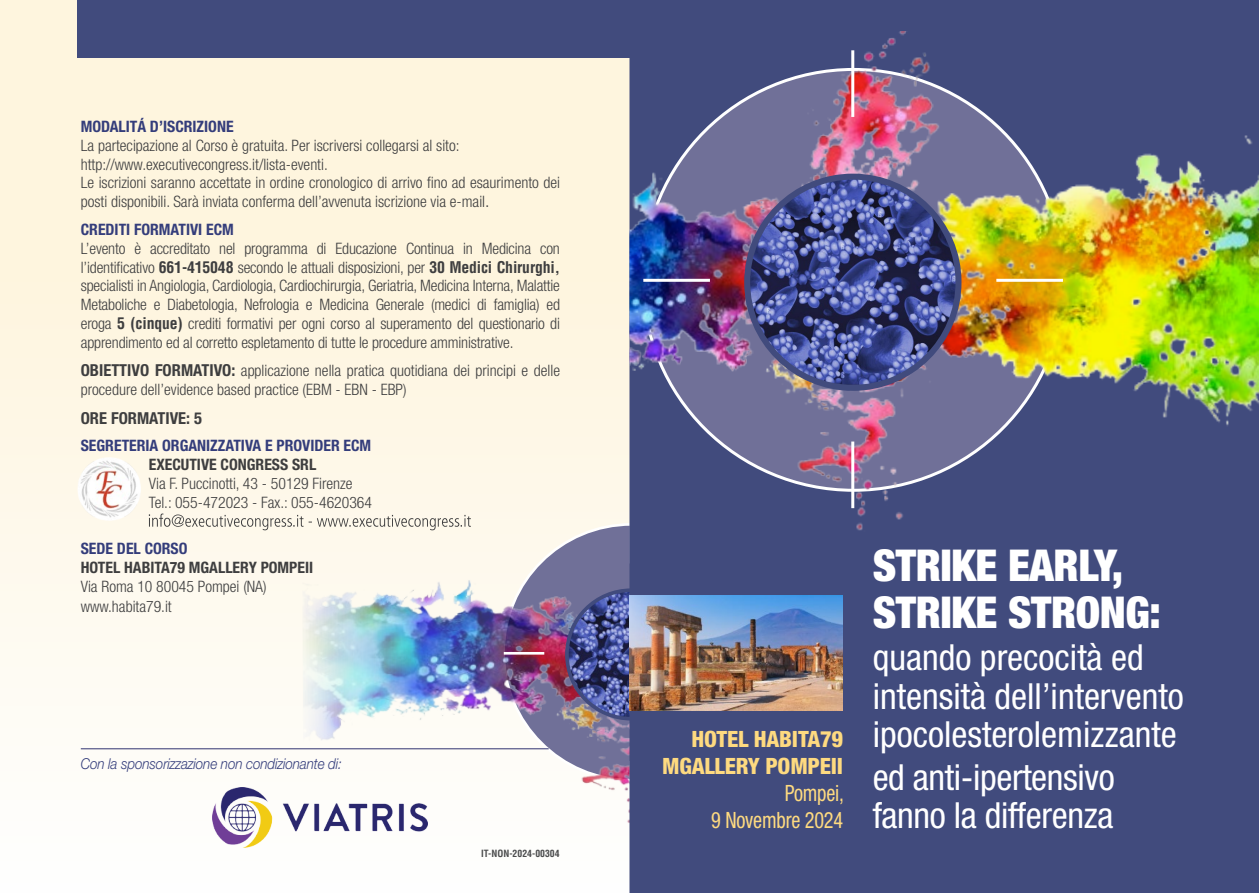
<style>
.page{position:relative;width:1259px;height:893px;background:#fff}
.page>*{position:absolute;margin:0;border:0;box-sizing:border-box;transform-origin:0 0}
.t1{font:900 condensed 43.95px "Helvetica Neue";letter-spacing:-.01em;color:#fff}
.TITOLO_SEZIONE{font:condensed 36px/38.4px "Helvetica Neue";color:#fff}
.t2{font:800 condensed 22.5px/27px "Helvetica Neue";letter-spacing:-.01em;color:#feda80;text-align:right}
.t3{font:condensed 22.5px "Helvetica Neue";letter-spacing:-.01em;color:#feda80;scale:.9 1}
.testo{font:700 condensed 16.5px "Helvetica Neue";color:#3e3e3f}
.testo-2{font:300 condensed 15.75px/18.9px "Helvetica Neue";color:#3e3e3f}
.TITOLETTI_RETRO{font:700 condensed 15.75px "Helvetica Neue";color:#343d7b}
.testo-3{font:700 condensed 15.75px "Helvetica Neue";color:#3e3e3f}
.TESTO_PROGRAMMA{font:italic 300 15px "Helvetica Neue";letter-spacing:-.01em;color:#343d7b;scale:.9 1}
.TESTO_PROGRAMMA-2{font:700 condensed 9.75px "Helvetica";color:#4b4c4d}
.s1{font-stretch:normal}
.s2{font-family:"Helvetica";font-weight:700}
.s3{font-weight:700;font-size:16.5px}
</style>
<div class="page">
<div style="left:0;top:0;width:629px;height:893px;background:linear-gradient(to bottom,#fef3d7,#fefdfb)"></div>
<img style="left:302px;top:482px;width:327px;height:347px">
<img style="left:567px;top:590px;width:128px;height:129px;border-radius:64px">
<hr style="left:504px;top:652px;width:40px;height:3px;background:#fff">
<div style="left:629px;top:0;width:630px;height:893px;background:#414b7d"></div>
<img style="left:212px;top:787px;width:216px;height:60px">
<svg style="left:149px;top:513px;width:322px;height:17px"></svg>
<img style="left:629px;top:25px;width:630px;height:510px">
<img style="left:747px;top:177px;width:211px;height:211px;border-radius:106px">
<div style="left:744px;top:174px;width:217px;height:217px;border:6px solid #414b7d;border-radius:50%"></div>
<hr style="left:851px;top:50px;width:3px;height:67px;background:#fff">
<hr style="left:851px;top:441px;width:3px;height:67px;background:#fff">
<hr style="left:996px;top:279px;width:67px;height:3px;background:#fff">
<hr style="left:643px;top:279px;width:67px;height:3px;background:#fff">
<img style="left:629px;top:595px;width:213px;height:116px">
<div style="left:77px;top:0;width:552px;height:57px;background:#414b7d"></div>
<img style="left:72px;top:452px;width:73px;height:73px">
<hr style="left:81px;top:748px;width:468px;height:1px;background:#313370">
<p class="TITOLETTI_RETRO" style="left:81px;top:117px;width:154px">MODALITÁ D’ISCRIZIONE</p>
<p class="testo-2" style="left:81px;top:135px;width:380px">La partecipazione al Corso è gratuita. Per iscriversi collegarsi al sito:</p>
<p class="testo-2" style="left:81px;top:154px;width:248px">http://www.executivecongress.it/lista-eventi.</p>
<p class="testo-2" style="left:81px;top:173px;width:480px">Le iscrizioni saranno accettate in ordine cronologico di arrivo fino ad esaurimento dei posti disponibili. Sarà inviata conferma dell’avvenuta iscrizione via e-mai<span class="s1">l.</span></p>
<p class="TITOLETTI_RETRO" style="left:81px;top:220px;width:154px">CREDITI FORMATIVI ECM</p>
<p class="testo-2" style="left:81px;top:238px;width:481px;text-align:justify">L’evento è accreditato nel programma di Educazione Continua in Medicina con l’identificativo <span class="s2">661-415048</span> secondo le attuali disposizioni, per <span class="s2">30 Medici Chirurghi, </span>specialisti in Angiologia, Cardiologia, Cardiochirurgia, Geriatria, Medicina Interna, Malattie Metaboliche e Diabetologia, Nefrologia e Medicina Generale (medici di famiglia) ed eroga <span class="s2">5 (cinque)</span> crediti formativi per ogni corso al superamento del questionario di apprendimento ed al corretto espletamento di tutte le procedure amministrative.</p>
<p class="testo-2" style="left:81px;top:361px;width:481px"><span class="s3">OBIETTIVO FORMATIVO:</span> applicazione nella pratica quotidiana dei principi e delle procedure dell’evidence based practice (EBM - EBN - EBP)</p>
<p class="testo" style="left:81px;top:408px;width:123px">ORE FORMATIVE: 5</p>
<p class="TITOLETTI_RETRO" style="left:81px;top:436px;width:292px">SEGRETERIA ORGANIZZATIVA E PROVIDER ECM</p>
<p class="testo-3" style="left:149px;top:455px;width:169px">EXECUTIVE CONGRESS SRL</p>
<p class="testo-2" style="left:149px;top:474px;width:205px">Via F. Puccinotti, 43 - 50129 Firenze</p>
<p class="testo-2" style="left:149px;top:493px;width:225px">Tel.: 055-472023 - Fax.: 055-4620364</p>
<p class="TITOLETTI_RETRO" style="left:81px;top:539px;width:108px">SEDE DEL CORSO</p>
<p class="testo-3" style="left:81px;top:558px;width:234px">HOTEL HABITA79 MGALLERY POMPEII</p>
<p class="testo-2" style="left:81px;top:577px;width:187px">Via Roma 10 80045 Pompei (NA)</p>
<p class="testo-2" style="left:81px;top:596px;width:92px">www.habita79.it</p>
<p class="TESTO_PROGRAMMA" style="left:81px;top:754px;width:292px">Con la sponsorizzazione non condizionante di:</p>
<p class="TESTO_PROGRAMMA-2" style="left:481px;top:847px;width:80px">IT-NON-2024-00304</p>
<p class="t2" style="left:662px;top:725px;width:182px">HOTEL HABITA79<br>MGALLERY POMPEII</p>
<p class="t3" style="left:785px;top:780px;width:67px">Pompei,</p>
<p class="t3" style="left:711px;top:807px;width:148px">9 Novembre 2024</p>
<p class="t1" style="left:872px;top:538px;width:252px">STRIKE EARLY,</p>
<p class="t1" style="left:872px;top:585px;width:290px">STRIKE STRONG:</p>
<p class="TITOLO_SEZIONE" style="left:872px;top:638px;width:313px">quando precocità ed intensità dell’intervento ipocolesterolemizzante</p>
<p class="TITOLO_SEZIONE" style="left:872px;top:758px;width:244px">ed anti-ipertensivo</p>
<p class="TITOLO_SEZIONE" style="left:872px;top:796px;width:242px">fanno la differenza</p>
</div>
